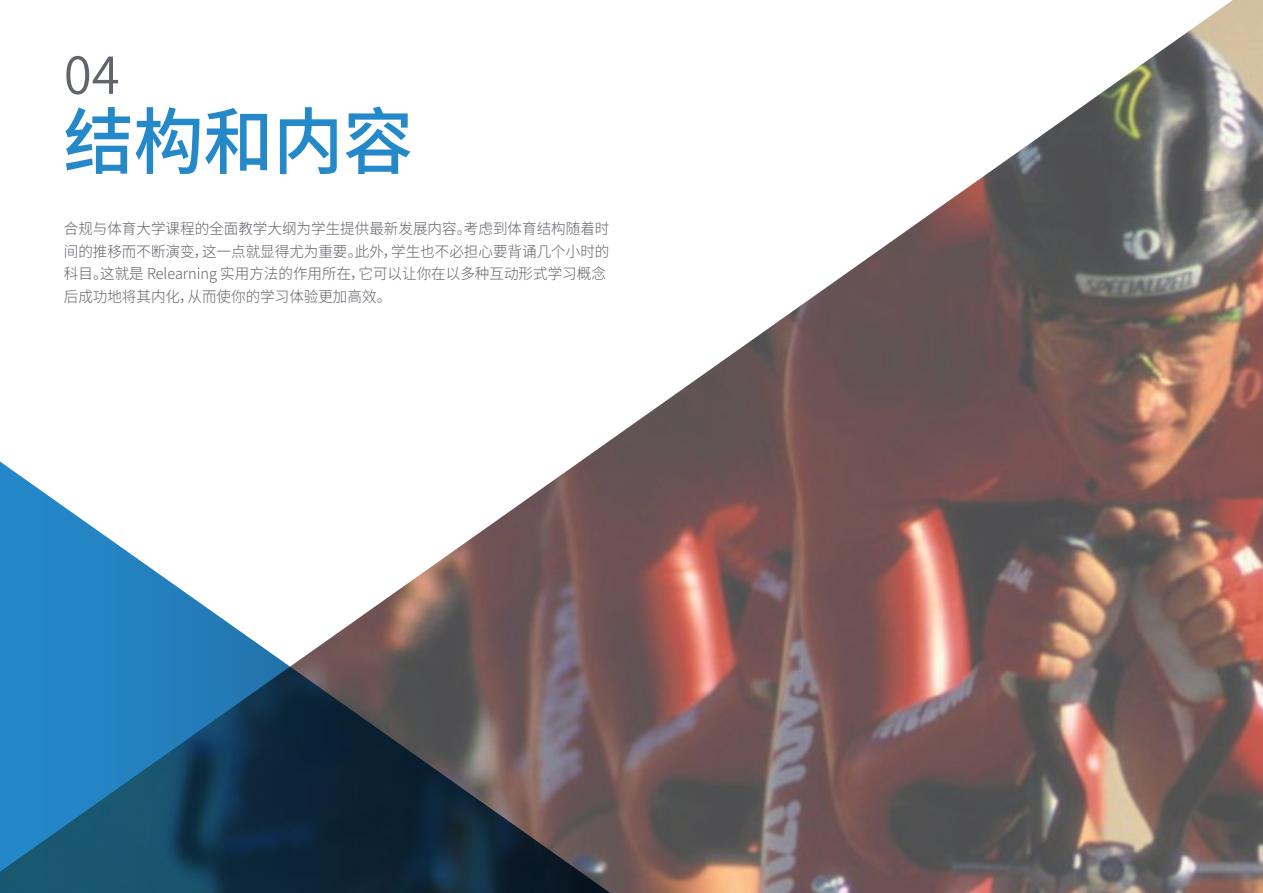
<style>
.page{position:relative;width:1263px;height:893px;background:#fff}
.page>*{position:absolute;margin:0;border:0;box-sizing:border-box;transform-origin:0 0}
.t1{font:500 72px "Source Han Sans CN";color:#2488c9}
.t2{font:52.5px "Source Han Sans CN";color:#61646a}
.t3{font:300 15px/22.5px "Source Han Sans CN";color:#61646a}
</style>
<div class="page">
<img style="left:602px;top:0;width:661px;height:893px">
<svg style="left:0;top:446px;width:640px;height:447px"></svg>
<h2 class="t2" style="left:64px;top:45px;width:57px">04</h2>
<h1 class="t1" style="left:64px;top:101px;width:351px">结构和内容</h1>
<p class="t3" style="left:64px;top:218px;width:547px">合规与体育大学课程的全面教学大纲为学生提供最新发展内容。考虑到体育结构随着时间的推移而不断演变，这一点就显得尤为重要。此外，学生也不必担心要背诵几个小时的科目。这就是 Relearning 实用方法的作用所在，它可以让你在以多种互动形式学习概念后成功地将其内化，从而使你的学习体验更加高效。</p>
</div>
